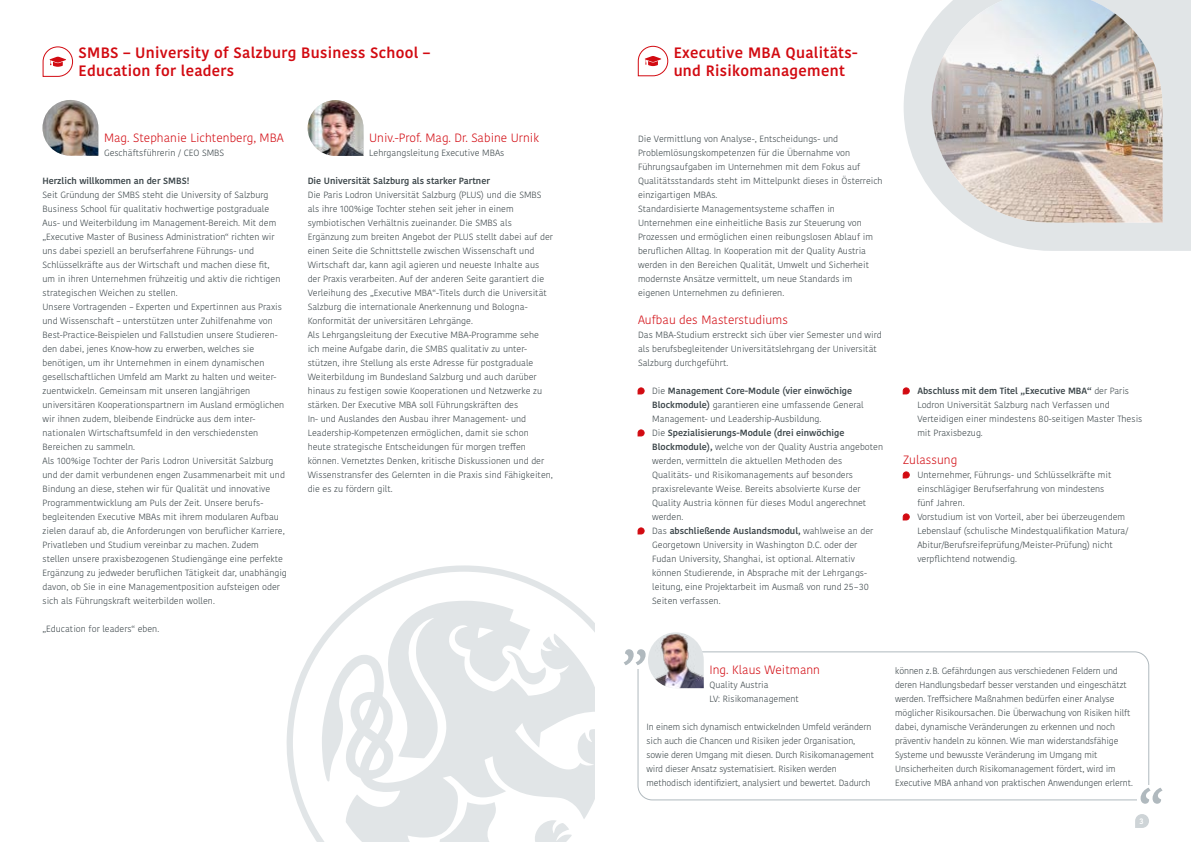
<style>
.page{position:relative;width:1191px;height:842px;background:#fff}
.page>*{position:absolute;margin:0;border:0;box-sizing:border-box;transform-origin:0 0}
.t1{font:600 50px "Kohinoor Devanagari";color:#b0b9be}
.t2{font:600 15px/18px "Kohinoor Devanagari";letter-spacing:.02em;color:#d20a11}
.t3{font:300 12px "Kohinoor Devanagari";color:#d20a11}
.t4{font:300 9px/14px "Kohinoor Devanagari";color:#3a4448}
.t5{font:600 9px "Kohinoor Devanagari";color:#3a4448}
.t6{font:600 8px "Kohinoor Devanagari";color:#fff}
.s1{font-weight:600}
</style>
<div class="page">
<svg style="left:1135px;top:814px;width:14px;height:14px"></svg>
<svg style="left:286px;top:565px;width:284px;height:277px"></svg>
<svg style="left:322px;top:601px;width:273px;height:241px;fill:#e1e5e7"></svg>
<svg style="left:439px;top:802px;width:133px;height:40px"></svg>
<svg style="left:507px;top:651px;width:39px;height:33px"></svg>
<svg style="left:638px;top:388px;width:6px;height:6px"></svg>
<svg style="left:638px;top:430px;width:6px;height:6px"></svg>
<svg style="left:638px;top:528px;width:6px;height:6px"></svg>
<svg style="left:43px;top:46px;width:30px;height:31px"></svg>
<svg style="left:638px;top:46px;width:30px;height:30px"></svg>
<svg style="left:903px;top:388px;width:6px;height:6px"></svg>
<svg style="left:903px;top:472px;width:6px;height:6px"></svg>
<svg style="left:903px;top:514px;width:6px;height:6px"></svg>
<img style="left:43px;top:100px;width:55px;height:56px">
<img style="left:308px;top:100px;width:55px;height:56px">
<svg style="left:903px;top:0;width:288px;height:251px;fill:#e1e5e7"></svg>
<img style="left:931px;top:0;width:231px;height:223px">
<svg style="left:637px;top:651px;width:512px;height:149px"></svg>
<div style="left:617px;top:646px;width:32px;height:23px;background:#fff"></div>
<div style="left:1137px;top:785px;width:32px;height:22px;background:#fff"></div>
<img style="left:648px;top:632px;width:56px;height:56px">
<h2 class="t2" style="left:78px;top:44px;width:353px">SMBS – University of Salzburg Business School –<br>Education for leaders</h2>
<h3 class="t3" style="left:104px;top:131px;width:181px">Mag. Stephanie Lichtenberg, MBA</h3>
<p class="t4" style="left:104px;top:146px;width:122px">Geschäftsführerin / CEO SMBS</p>
<p class="t5" style="left:43px;top:176px;width:148px">Herzlich willkommen an der SMBS!</p>
<p class="t4" style="left:43px;top:188px;width:246px">Seit Gründung der SMBS steht die University of Salzburg Business School für qualitativ hochwertige postgraduale Aus- und Weiterbildung im Management-Bereich. Mit dem „Executive Master of Business Administration“ richten wir uns dabei speziell an berufserfahrene Führungs- und Schlüsselkräfte aus der Wirtschaft und machen diese fit,<br>um in ihren Unternehmen frühzeitig und aktiv die richtigen strategischen Weichen zu stellen.<br>Unsere Vortragenden – Experten und Expertinnen aus Praxis und Wissenschaft – unterstützen unter Zuhilfenahme von Best-Practice-Beispielen und Fallstudien unsere Studieren&shy;den dabei, jenes Know-how zu erwerben, welches sie benötigen, um ihr Unternehmen in einem dynamischen gesellschaftlichen Umfeld am Markt zu halten und weiter&shy;zuentwickeln. Gemeinsam mit unseren langjährigen universitären Kooperationspartnern im Ausland ermöglichen wir ihnen zudem, bleibende Eindrücke aus dem inter&shy;nationalen Wirtschaftsumfeld in den verschiedensten Bereichen zu sammeln.<br>Als 100%ige Tochter der Paris Lodron Universität Salzburg und der damit verbundenen engen Zusammenarbeit mit und Bindung an diese, stehen wir für Qualität und innovative Programmentwicklung am Puls der Zeit. Unsere berufs&shy;begleitenden Executive MBAs mit ihrem modularen Aufbau zielen darauf ab, die Anforderungen von beruflicher Karriere, Privatleben und Studium vereinbar zu machen. Zudem stellen unsere praxisbezogenen Studiengänge eine perfekte Ergänzung zu jedweder beruflichen Tätigkeit dar, unabhängig davon, ob Sie in eine Managementposition aufsteigen oder sich als Führungskraft weiterbilden wollen.</p>
<p class="t4" style="left:43px;top:622px;width:118px">„Education for leaders“ eben.</p>
<h3 class="t3" style="left:369px;top:131px;width:171px">Univ.-Prof. Mag. Dr. Sabine Urnik</h3>
<p class="t4" style="left:369px;top:146px;width:137px">Lehrgangsleitung Executive MBAs</p>
<p class="t5" style="left:308px;top:176px;width:184px">Die Universität Salzburg als starker Partner</p>
<p class="t4" style="left:308px;top:188px;width:247px">Die Paris Lodron Universität Salzburg (PLUS) und die SMBS als ihre 100%ige Tochter stehen seit jeher in einem symbiotischen Verhältnis zueinander. Die SMBS als Ergänzung zum breiten Angebot der PLUS stellt dabei auf der einen Seite die Schnittstelle zwischen Wissenschaft und Wirtschaft dar, kann agil agieren und neueste Inhalte aus der Praxis verarbeiten. Auf der anderen Seite garantiert die Verleihung des „Executive MBA“-Titels durch die Universität Salzburg die internationale Anerkennung und Bologna-Konformität der universitären Lehrgänge.<br>Als Lehrgangsleitung der Executive MBA-Programme sehe ich meine Aufgabe darin, die SMBS qualitativ zu unter&shy;stützen, ihre Stellung als erste Adresse für postgraduale Weiterbildung im Bundesland Salzburg und auch darüber hinaus zu festigen sowie Kooperationen und Netzwerke zu stärken. Der Executive MBA soll Führungskräften des<br>In- und Auslandes den Ausbau ihrer Management- und Leadership-Kompetenzen ermöglichen, damit sie schon heute strategische Entscheidungen für morgen treffen können. Vernetztes Denken, kritische Diskussionen und der Wissenstransfer des Gelernten in die Praxis sind Fähigkeiten, die es zu fördern gilt.</p>
<h2 class="t2" style="left:673px;top:44px;width:185px">Executive MBA Qualitäts&shy;und Risikomanagement</h2>
<p class="t4" style="left:638px;top:132px;width:246px">Die Vermittlung von Analyse-, Entscheidungs- und Problemlösungskompetenzen für die Übernahme von Führungsaufgaben im Unternehmen mit dem Fokus auf Qualitätsstandards steht im Mittelpunkt dieses in Österreich einzigartigen MBAs.<br>Standardisierte Managementsysteme schaffen in Unternehmen eine einheitliche Basis zur Steuerung von Prozessen und ermöglichen einen reibungslosen Ablauf im beruflichen Alltag. In Kooperation mit der Quality Austria werden in den Bereichen Qualität, Umwelt und Sicherheit modernste Ansätze vermittelt, um neue Standards im eigenen Unternehmen zu definieren.</p>
<h3 class="t3" style="left:638px;top:313px;width:151px">Aufbau des Masterstudiums</h3>
<p class="t4" style="left:638px;top:328px;width:245px">Das MBA-Studium erstreckt sich über vier Semester und wird als berufsbegleitender Universitätslehrgang der Universität<br>Salzburg durchgeführt.</p>
<p class="t4" style="left:652px;top:384px;width:232px">Die <span class="s1">Management Core-Module (vier einwöchige Blockmodule)</span> garantieren eine umfassende General Management- und Leadership-Ausbildung.<br>Die <span class="s1">Spezialisierungs-Module (drei einwöchige Blockmodule),</span> welche von der Quality Austria angeboten werden, vermitteln die aktuellen Methoden des Qualitäts- und Risikomanagements auf besonders praxisrelevante Weise. Bereits absolvierte Kurse der Quality Austria können für dieses Modul angerechnet werden.<br>Das <span class="s1">abschließende Auslandsmodul,</span> wahlweise an der Georgetown University in Washington D.C. oder der Fudan University, Shanghai, ist optional. Alternativ können Studierende, in Absprache mit der Lehrgangs&shy;leitung, eine Projektarbeit im Ausmaß von rund 25–30<br>Seiten verfassen.</p>
<p class="t4" style="left:917px;top:384px;width:227px"><span class="s1">Abschluss mit dem Titel „Executive MBA“</span> der Paris Lodron Universität Salzburg nach Verfassen und Verteidigen einer mindestens 80-seitigen Master Thesis mit Praxisbezug.</p>
<h3 class="t3" style="left:903px;top:453px;width:56px">Zulassung</h3>
<p class="t4" style="left:917px;top:468px;width:212px">Unternehmer, Führungs- und Schlüsselkräfte mit einschlägiger Berufserfahrung von mindestens<br>fünf Jahren.<br>Vorstudium ist von Vorteil, aber bei überzeugendem Lebenslauf (schulische Mindestqualifikation Matura/ Abitur/Berufsreifeprüfung/Meister-Prüfung) nicht verpflichtend notwendig.</p>
<h1 class="t1" style="left:622px;top:610px;width:27px">„</h1>
<h3 class="t3" style="left:709px;top:663px;width:112px">Ing. Klaus Weitmann</h3>
<p class="t4" style="left:709px;top:678px;width:91px">Quality Austria<br>LV: Risikomanagement</p>
<p class="t4" style="left:646px;top:720px;width:229px">In einem sich dynamisch entwickelnden Umfeld verändern sich auch die Chancen und Risiken jeder Organisation, sowie deren Umgang mit diesen. Durch Risikomanagement wird dieser Ansatz systematisiert. Risiken werden methodisch identifiziert, analysiert und bewertet. Dadurch</p>
<p class="t4" style="left:895px;top:664px;width:239px">können z.B. Gefährdungen aus verschiedenen Feldern und deren Handlungsbedarf besser verstanden und eingeschätzt werden. Treffsichere Maßnahmen bedürfen einer Analyse möglicher Risikoursachen. Die Überwachung von Risiken hilft dabei, dynamische Veränderungen zu erkennen und noch präventiv handeln zu können. Wie man widerstandsfähige Systeme und bewusste Veränderung im Umgang mit Unsicherheiten durch Risikomanagement fördert, wird im Executive MBA anhand von praktischen Anwendungen erlernt.</p>
<h1 class="t1" style="left:1138px;top:778px;width:27px">“</h1>
<p class="t6" style="left:1139px;top:816px;width:6px">3</p>
</div>
